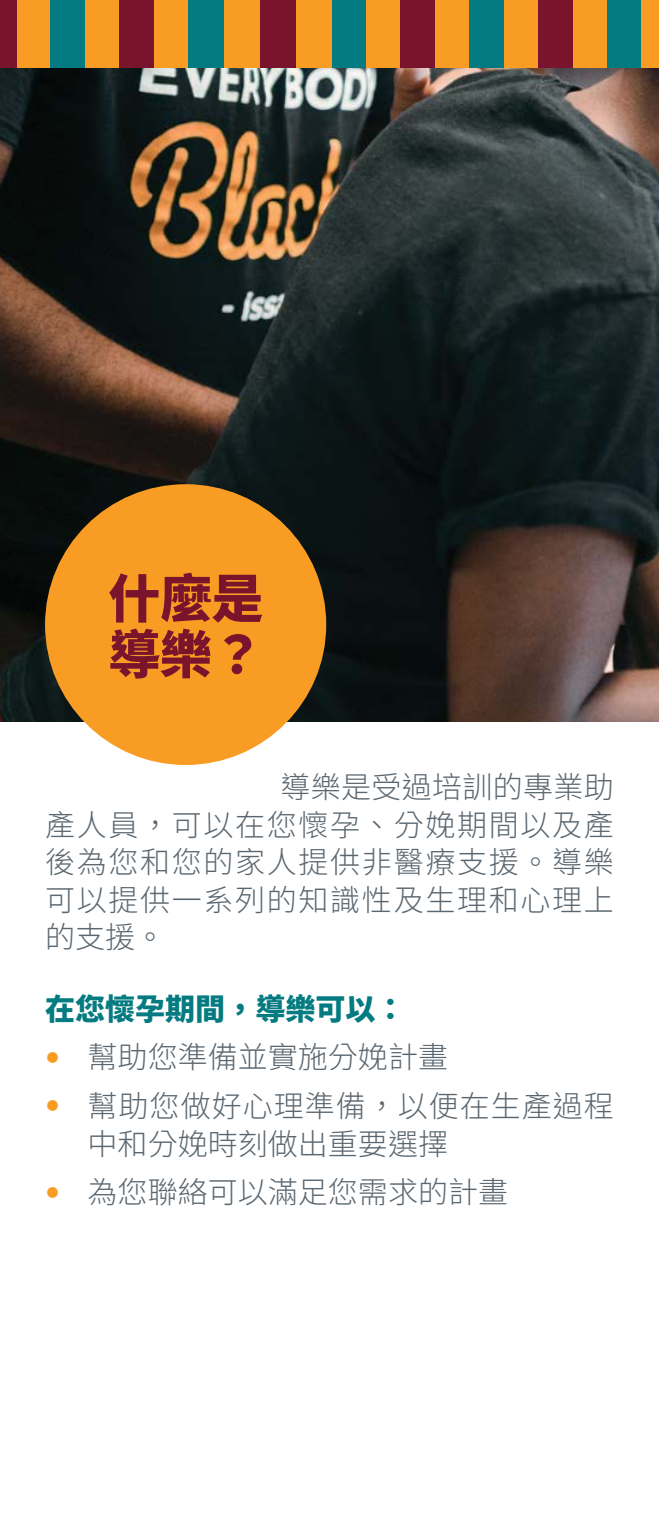
<style>
.page{position:relative;width:659px;height:1530px;background:#fff}
.page>*{position:absolute;margin:0;border:0;box-sizing:border-box;transform-origin:0 0}
.t1{font:800 52px/56px "Source Han Sans TC";color:#7a142d}
.t2{font:300 30px/37.5px "Source Han Sans TC";letter-spacing:.035em;color:#5b6770;text-align:justify}
.t3{font:300 30px "Source Han Sans TC";color:#5b6770}
.t4{font:800 30px "Source Han Sans TC";color:#047b80}
.s1{font-family:"Avenir";color:#f99c24}
</style>
<div class="page">
<img style="left:0;top:68px;width:658px;height:654px">
<div style="left:16px;top:0;width:35px;height:68px;background:#f99c24"></div>
<div style="left:0;top:0;width:16px;height:68px;background:#7a142d"></div>
<div style="left:51px;top:0;width:34px;height:68px;background:#047b80"></div>
<div style="left:85px;top:0;width:34px;height:68px;background:#f99c24"></div>
<div style="left:154px;top:0;width:34px;height:68px;background:#f99c24"></div>
<div style="left:119px;top:0;width:35px;height:68px;background:#7a142d"></div>
<div style="left:188px;top:0;width:34px;height:68px;background:#047b80"></div>
<div style="left:189px;top:0;width:35px;height:68px;background:#047b80"></div>
<div style="left:224px;top:0;width:36px;height:68px;background:#f99c24"></div>
<div style="left:296px;top:0;width:36px;height:68px;background:#f99c24"></div>
<div style="left:260px;top:0;width:36px;height:68px;background:#7a142d"></div>
<div style="left:332px;top:0;width:34px;height:68px;background:#047b80"></div>
<div style="left:366px;top:0;width:34px;height:68px;background:#f99c24"></div>
<div style="left:435px;top:0;width:34px;height:68px;background:#f99c24"></div>
<div style="left:400px;top:0;width:35px;height:68px;background:#7a142d"></div>
<div style="left:469px;top:0;width:34px;height:68px;background:#047b80"></div>
<div style="left:503px;top:0;width:35px;height:68px;background:#f99c24"></div>
<div style="left:572px;top:0;width:34px;height:68px;background:#f99c24"></div>
<div style="left:538px;top:0;width:34px;height:68px;background:#7a142d"></div>
<div style="left:606px;top:0;width:35px;height:68px;background:#047b80"></div>
<div style="left:641px;top:0;width:17px;height:68px;background:#f99c24"></div>
<div style="left:45px;top:484px;width:281px;height:281px;background:#f99c24;border-radius:50%"></div>
<p class="t1" style="left:108px;top:572px;width:157px">什麼是導樂？</p>
<p class="t2" style="left:45px;top:769px;width:570px;text-indent:235px">導樂是受過培訓的專業助產人員，可以在您懷孕、分娩期間以及產後為您和您的家人提供非醫療支援。導樂可以提供一系列的知識性及生理和心理上的支援。</p>
<p class="t4" style="left:45px;top:992px;width:361px">在您懷孕期間，導樂可以：</p>
<p class="t3" style="left:45px;top:1040px;width:404px"><span class="s1">•</span> 幫助您準備並實施分娩計畫</p>
<p class="t2" style="left:87px;top:1088px;width:527px;text-indent:-42px"><span class="s1">•</span> 幫助您做好心理準備，以便在生產過程中和分娩時刻做出重要選擇</p>
<p class="t3" style="left:45px;top:1175px;width:464px"><span class="s1">•</span> 為您聯絡可以滿足您需求的計畫</p>
</div>
